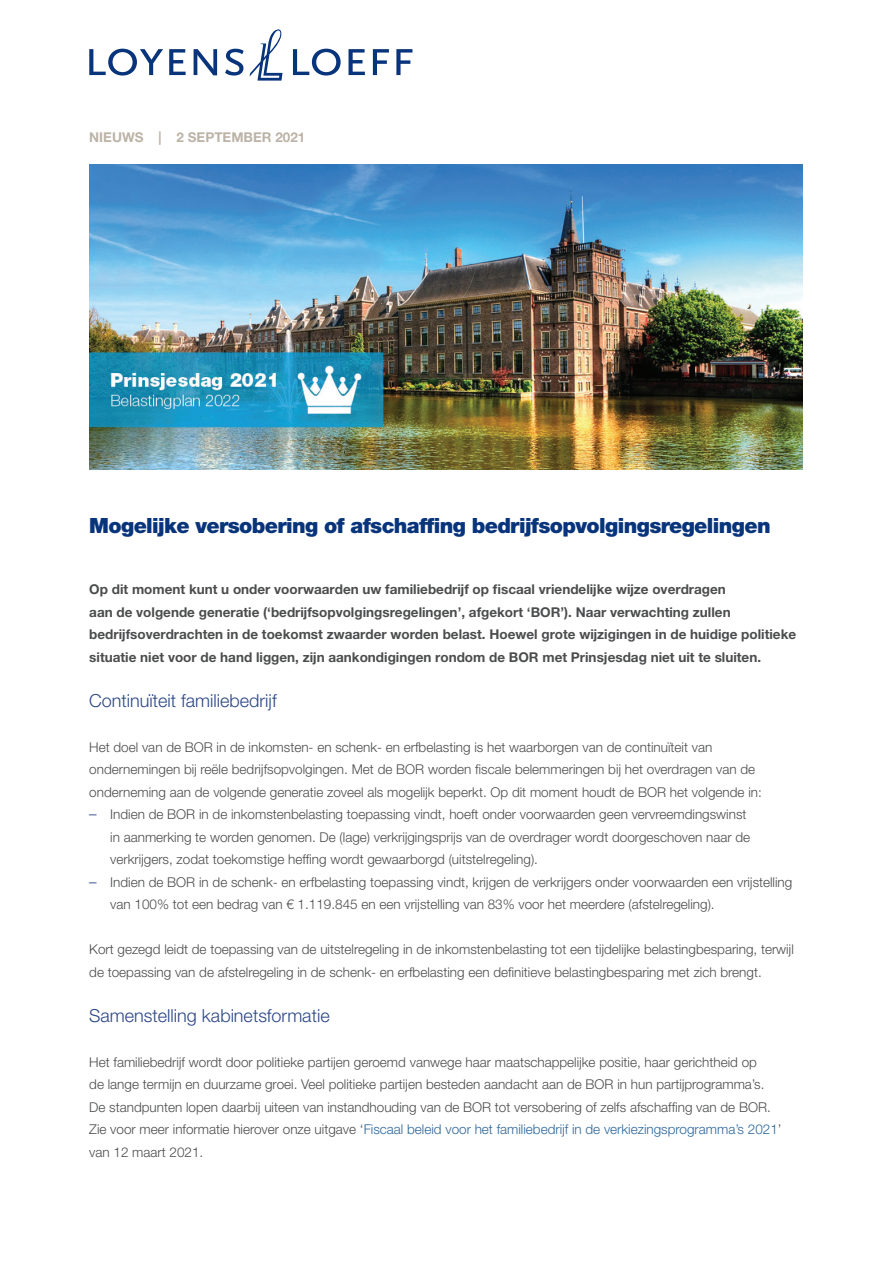
<style>
.page{position:relative;width:893px;height:1263px;background:#fff}
.page>*{position:absolute;margin:0;border:0;box-sizing:border-box;transform-origin:0 0}
.t1{font:900 21px "Helvetica Neue LT Pro";letter-spacing:-.03em;color:#08347b}
.t2{font:300 18px "Helvetica Neue LT Pro";color:#2c4788}
.t3{font:300 13.5px/22.5px "Helvetica Neue LT Pro";color:#4b4c4d}
.t4{font:700 13.5px/22.5px "Helvetica Neue LT Pro";color:#4b4c4d}
.t5{font:700 13.5px "Helvetica Neue LT Pro";color:#bcb3a7}
.s1{font-size:15px;color:#2c4788}
.s2{color:#2d679a}
</style>
<div class="page">
<img style="left:89px;top:164px;width:713px;height:306px">
<svg style="left:250px;top:29px;width:33px;height:52px"></svg>
<svg style="left:293px;top:49px;width:48px;height:27px"></svg>
<svg style="left:349px;top:49px;width:16px;height:26px"></svg>
<svg style="left:373px;top:49px;width:16px;height:26px"></svg>
<svg style="left:396px;top:49px;width:16px;height:26px"></svg>
<svg style="left:89px;top:49px;width:74px;height:27px"></svg>
<svg style="left:169px;top:49px;width:17px;height:26px"></svg>
<svg style="left:194px;top:49px;width:23px;height:26px"></svg>
<svg style="left:225px;top:49px;width:19px;height:27px"></svg>
<p class="t5" style="left:89px;top:128px;width:218px">NIEUWS | 2 SEPTEMBER 2021</p>
<h1 class="t1" style="left:89px;top:513px;width:683px">Mogelijke versobering of afschaffing bedrijfsopvolgingsregelingen</h1>
<p class="t4" style="left:89px;top:578px;width:708px">Op dit moment kunt u onder voorwaarden uw familiebedrijf op fiscaal vriendelijke wijze overdragen<br>aan de volgende generatie (‘bedrijfsopvolgingsregelingen’, afgekort ‘BOR’). Naar verwachting zullen bedrijfsoverdrachten in de toekomst zwaarder worden belast. Hoewel grote wijzigingen in de huidige politieke situatie niet voor de hand liggen, zijn aankondigingen rondom de BOR met Prinsjesdag niet uit te sluiten.</p>
<h2 class="t2" style="left:89px;top:689px;width:189px">Continuïteit familiebedrijf</h2>
<p class="t3" style="left:89px;top:735px;width:674px">Het doel van de BOR in de inkomsten- en schenk- en erfbelasting is het waarborgen van de continuïteit van ondernemingen bij reële bedrijfsopvolgingen. Met de BOR worden fiscale belemmeringen bij het overdragen van de onderneming aan de volgende generatie zoveel als mogelijk beperkt. Op dit moment houdt de BOR het volgende in:</p>
<p class="t3" style="left:110px;top:803px;width:641px;text-indent:-21px"><span class="s1">–</span> Indien de BOR in de inkomstenbelasting toepassing vindt, hoeft onder voorwaarden geen vervreemdingswinst in aanmerking te worden genomen. De (lage) verkrijgingsprijs van de overdrager wordt doorgeschoven naar de verkrijgers, zodat toekomstige heffing wordt gewaarborgd (uitstelregeling).</p>
<p class="t3" style="left:110px;top:870px;width:684px;text-indent:-21px"><span class="s1">–</span> Indien de BOR in de schenk- en erfbelasting toepassing vindt, krijgen de verkrijgers onder voorwaarden een vrijstelling van 100% tot een bedrag van € 1.119.845 en een vrijstelling van 83% voor het meerdere (afstelregeling).</p>
<p class="t3" style="left:89px;top:938px;width:706px">Kort gezegd leidt de toepassing van de uitstelregeling in de inkomstenbelasting tot een tijdelijke belastingbesparing, terwijl de toepassing van de afstelregeling in de schenk- en erfbelasting een definitieve belastingbesparing met zich brengt.</p>
<h2 class="t2" style="left:89px;top:1004px;width:242px">Samenstelling kabinetsformatie</h2>
<p class="t3" style="left:89px;top:1050px;width:694px">Het familiebedrijf wordt door politieke partijen geroemd vanwege haar maatschappelijke positie, haar gerichtheid op<br>de lange termijn en duurzame groei. Veel politieke partijen besteden aandacht aan de BOR in hun partijprogramma’s.<br>De standpunten lopen daarbij uiteen van instandhouding van de BOR tot versobering of zelfs afschaffing van de BOR.<br>Zie voor meer informatie hierover onze uitgave ‘<span class="s2">Fiscaal beleid voor het familiebedrijf in de verkiezingsprogramma’s 2021</span>’ van 12 maart 2021.</p>
</div>
